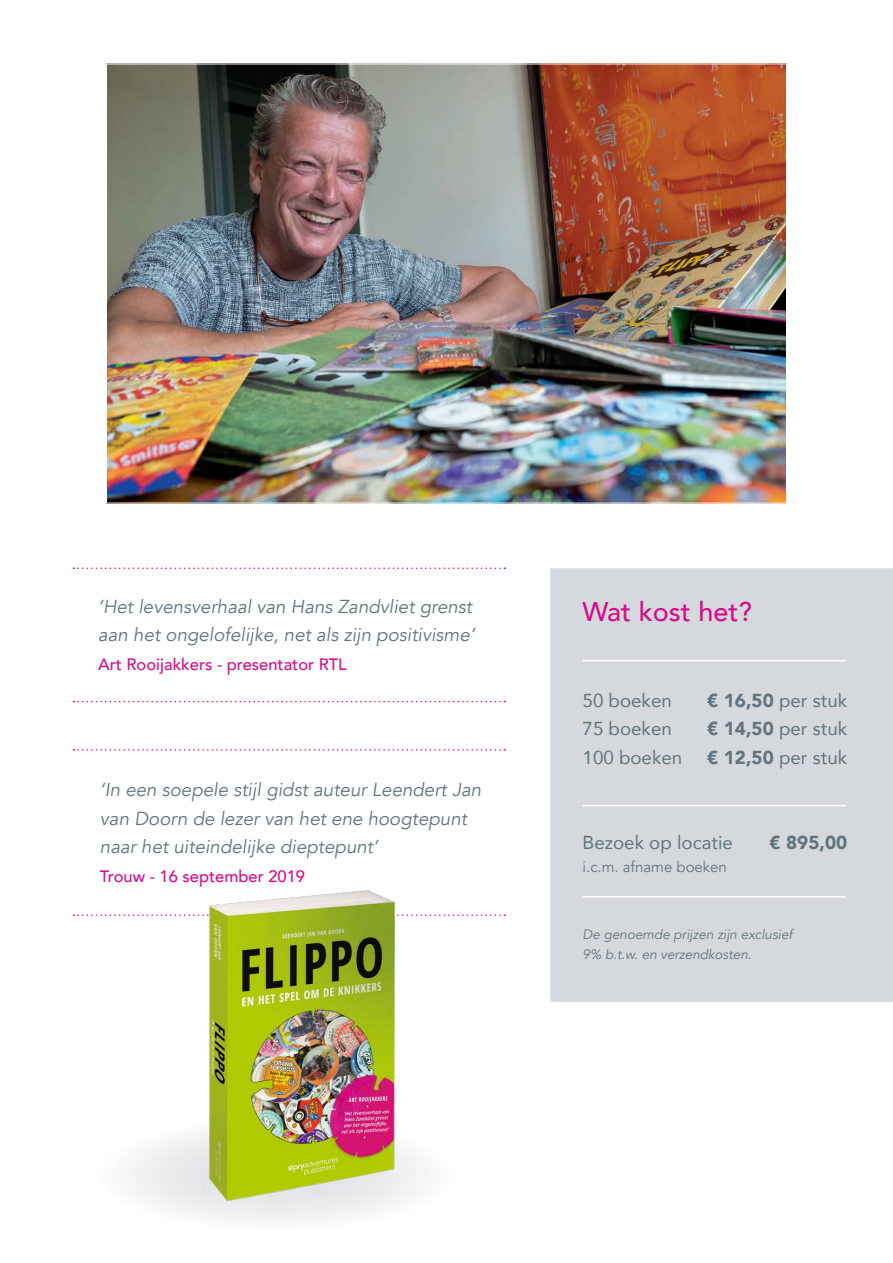
<style>
.page{position:relative;width:893px;height:1263px;background:#fff}
.page>*{position:absolute;margin:0;border:0;box-sizing:border-box;transform-origin:0 0}
.t1{font:500 27px "Avenir";color:#d70c8c}
.t2{font:italic 18.75px/28.5px "Avenir";color:#60747e}
.t3{font:18.75px "Avenir";color:#60747e}
.t4{font:900 18.75px "Avenir";color:#60747e}
.t5{font:500 16.5px "Avenir";color:#d70c8c}
.t6{font:15px "Avenir";color:#60747e}
.t7{font:italic 13.5px/19.5px "Avenir";color:#60747e}
.s1{font-weight:900}
</style>
<div class="page">
<img style="left:108px;top:66px;width:677px;height:435px">
<div style="left:550px;top:568px;width:343px;height:434px;background:#d5d9dd"></div>
<hr style="left:583px;top:660px;width:263px;height:1px;background:#fff">
<hr style="left:583px;top:805px;width:263px;height:1px;background:#fff">
<hr style="left:583px;top:896px;width:263px;height:1px;background:#fff">
<svg style="left:73px;top:749px;width:432px;height:2px"></svg>
<svg style="left:73px;top:914px;width:432px;height:2px"></svg>
<svg style="left:73px;top:567px;width:432px;height:2px"></svg>
<svg style="left:73px;top:701px;width:432px;height:1px"></svg>
<div style="left:95px;top:1118px;width:362px;height:113px;background:#f8f8f9;border-radius:50%"></div>
<img style="left:161px;top:890px;width:260px;height:322px">
<p class="t2" style="left:98px;top:592px;width:378px">‘Het levensverhaal van Hans Zandvliet grenst aan het ongelofelijke, net als zijn positivisme’</p>
<p class="t5" style="left:98px;top:650px;width:250px">Art Rooijakkers - presentator RTL</p>
<p class="t2" style="left:100px;top:776px;width:383px">‘In een soepele stijl gidst auteur Leendert Jan van Doorn de lezer van het ene hoogtepunt naar het uiteindelijke dieptepunt’</p>
<p class="t5" style="left:100px;top:862px;width:207px">Trouw - 16 september 2019</p>
<h1 class="t1" style="left:583px;top:588px;width:171px">Wat kost het?</h1>
<p class="t3" style="left:583px;top:685px;width:91px">50 boeken</p>
<p class="t3" style="left:707px;top:685px;width:141px"><span class="s1">€ 16,50</span> per stuk</p>
<p class="t3" style="left:583px;top:714px;width:91px">75 boeken</p>
<p class="t3" style="left:707px;top:714px;width:141px"><span class="s1">€ 14,50</span> per stuk</p>
<p class="t3" style="left:583px;top:742px;width:101px">100 boeken</p>
<p class="t3" style="left:707px;top:742px;width:141px"><span class="s1">€ 12,50</span> per stuk</p>
<p class="t3" style="left:583px;top:828px;width:152px">Bezoek op locatie</p>
<p class="t4" style="left:769px;top:826px;width:79px">€ 895,00</p>
<p class="t6" style="left:583px;top:857px;width:146px">i.c.m. afname boeken</p>
<p class="t7" style="left:583px;top:925px;width:212px">De genoemde prijzen zijn exclusief<br>9% b.t.w. en verzendkosten.</p>
</div>
